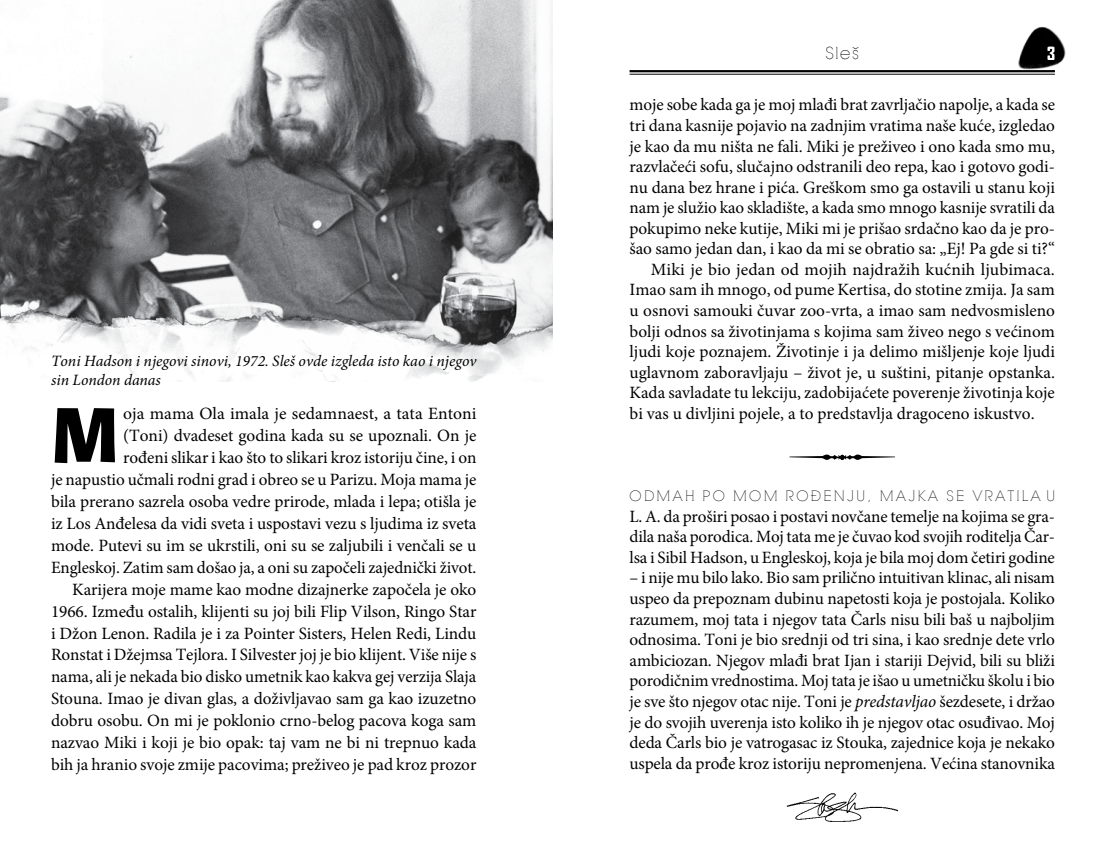
<style>
.page{position:relative;width:1106px;height:851px;background:#fff}
.page>*{position:absolute;margin:0;border:0;box-sizing:border-box;transform-origin:0 0}
.t1{font:74.25px "Ad Lib BT";color:#000}
.t2{font:17.25px/21.9px "Minion Pro";letter-spacing:-.005em;color:#000;text-align:justify}
.t3{font:700 17.25px "Agency FB";color:#fff}
.t4{font:16.5px "RNS Camelia";color:#000}
.t5{font:italic 15.75px/18.9px "Minion Pro";color:#000}
.t6{font:14.25px "RNS Camelia";letter-spacing:.19em;color:#000}
.s1{font-style:italic}
</style>
<div class="page">
<img style="left:1018px;top:26px;width:48px;height:46px">
<hr style="left:629px;top:74px;width:425px;height:1px;background:#000">
<hr style="left:629px;top:70px;width:425px;height:2px;background:#000">
<img style="left:786px;top:792px;width:112px;height:30px">
<svg style="left:789px;top:454px;width:106px;height:6px"></svg>
<img style="left:0;top:0;width:553px;height:291px">
<img style="left:0;top:291px;width:553px;height:90px">
<p class="t5" style="left:51px;top:352px;width:427px">Toni Hadson i njegovi sinovi, 1972. Sleš ovde izgleda isto kao i njegov sin London danas</p>
<p class="t2" style="left:51px;top:402px;width:427px;text-align:right">oja mama Ola imala je sedamnaest, a tata Entoni<br>(Toni) dvadeset godina kada su se upoznali. On je<br>rođeni slikar i kao što to slikari kroz istoriju čine, i on<br>je napustio učmali rodni grad i obreo se u Parizu. Moja mama je bila prerano sazrela osoba vedre prirode, mlada i lepa; otišla je iz Los Anđelesa da vidi sveta i uspostavi vezu s ljudima iz sveta mode. Putevi su im se ukrstili, oni su se zaljubili i venčali se u Engleskoj. Zatim sam došao ja, a oni su započeli zajednički život.<br>Karijera moje mame kao modne dizajnerke započela je oko 1966. Između ostalih, klijenti su joj bili Flip Vilson, Ringo Star i Džon Lenon. Radila je i za Pointer Sisters, Helen Redi, Lindu Ronstat i Džejmsa Tejlora. I Silvester joj je bio klijent. Više nije s nama, ali je nekada bio disko umetnik kao kakva gej verzija Slaja Stouna. Imao je divan glas, a doživljavao sam ga kao izuzetno dobru osobu. On mi je poklonio crno-belog pacova koga sam nazvao Miki i koji je bio opak: taj vam ne bi ni trepnuo kada bih ja hranio svoje zmije pacovima; preživeo je pad kroz prozor</p>
<h1 class="t1" style="left:51px;top:387px;width:70px">M</h1>
<p class="t4" style="left:825px;top:43px;width:35px">SLEŠ</p>
<p class="t3" style="left:1047px;top:43px;width:9px">3</p>
<p class="t2" style="left:629px;top:94px;width:427px">moje sobe kada ga je moj mlađi brat zavrljačio napolje, a kada se</p>
<p class="t2" style="left:629px;top:115px;width:427px">tri dana kasnije pojavio na zadnjim vratima naše kuće, izgledao</p>
<p class="t2" style="left:629px;top:135px;width:427px">je kao da mu ništa ne fali. Miki je preživeo i ono kada smo mu,</p>
<p class="t2" style="left:629px;top:156px;width:427px">razvlačeći sofu, slučajno odstranili deo repa, kao i gotovo godi-</p>
<p class="t2" style="left:629px;top:176px;width:427px">nu dana bez hrane i pića. Greškom smo ga ostavili u stanu koji</p>
<p class="t2" style="left:629px;top:197px;width:427px">nam je služio kao skladište, a kada smo mnogo kasnije svratili da</p>
<p class="t2" style="left:629px;top:217px;width:427px">pokupimo neke kutije, Miki mi je prišao srdačno kao da je pro-</p>
<p class="t2" style="left:629px;top:238px;width:427px">šao samo jedan dan, i kao da mi se obratio sa: „Ej! Pa gde si ti?“</p>
<p class="t2" style="left:651px;top:258px;width:405px">Miki je bio jedan od mojih najdražih kućnih ljubimaca.</p>
<p class="t2" style="left:629px;top:279px;width:427px">Imao sam ih mnogo, od pume Kertisa, do stotine zmija. Ja sam</p>
<p class="t2" style="left:629px;top:299px;width:427px">u osnovi samouki čuvar zoo-vrta, a imao sam nedvosmisleno</p>
<p class="t2" style="left:629px;top:320px;width:427px">bolji odnos sa životinjama s kojima sam živeo nego s većinom</p>
<p class="t2" style="left:629px;top:341px;width:427px">ljudi koje poznajem. Životinje i ja delimo mišljenje koje ljudi</p>
<p class="t2" style="left:629px;top:361px;width:427px">uglavnom zaboravljaju – život je, u suštini, pitanje opstanka.</p>
<p class="t2" style="left:629px;top:382px;width:427px">Kada savladate tu lekciju, zadobijaćete poverenje životinja koje</p>
<p class="t2" style="left:629px;top:402px;width:406px">bi vas u divljini pojele, a to predstavlja dragoceno iskustvo.</p>
<p class="t6" style="left:629px;top:487px;width:80px">OD-MA HPOMOMRO</p>
<p class="t6" style="left:811px;top:487px;width:75px">-ĐENJU,MA</p>
<p class="t6" style="left:908px;top:487px;width:19px">J-KASE</p>
<p class="t6" style="left:972px;top:487px;width:84px">VRA TI-LA U</p>
<p class="t2" style="left:629px;top:506px;width:427px;line-height:20.5px">L. A. da proširi posao i postavi novčane temelje na kojima se gra&shy;dila naša porodica. Moj tata me je čuvao kod svojih roditelja Čar&shy;lsa i Sibil Hadson, u Engleskoj, koja je bila moj dom četiri godine</p>
<p class="t2" style="left:629px;top:567px;width:427px;line-height:20.5px">– i nije mu bilo lako. Bio sam prilično intuitivan klinac, ali nisam uspeo da prepoznam dubinu napetosti koja je postojala. Koliko razumem, moj tata i njegov tata Čarls nisu bili baš u najboljim odnosima. Toni je bio srednji od tri sina, i kao srednje dete vrlo ambiciozan. Njegov mlađi brat Ijan i stariji Dejvid, bili su bliži porodičnim vrednostima. Moj tata je išao u umetničku školu i bio je sve što njegov otac nije. Toni je <span class="s1">predstavljao</span> šezdesete, i držao je do svojih uverenja isto koliko ih je njegov otac osuđivao. Moj deda Čarls bio je vatrogasac iz Stouka, zajednice koja je nekako uspela da prođe kroz istoriju nepromenjena. Većina stanovnika</p>
</div>
